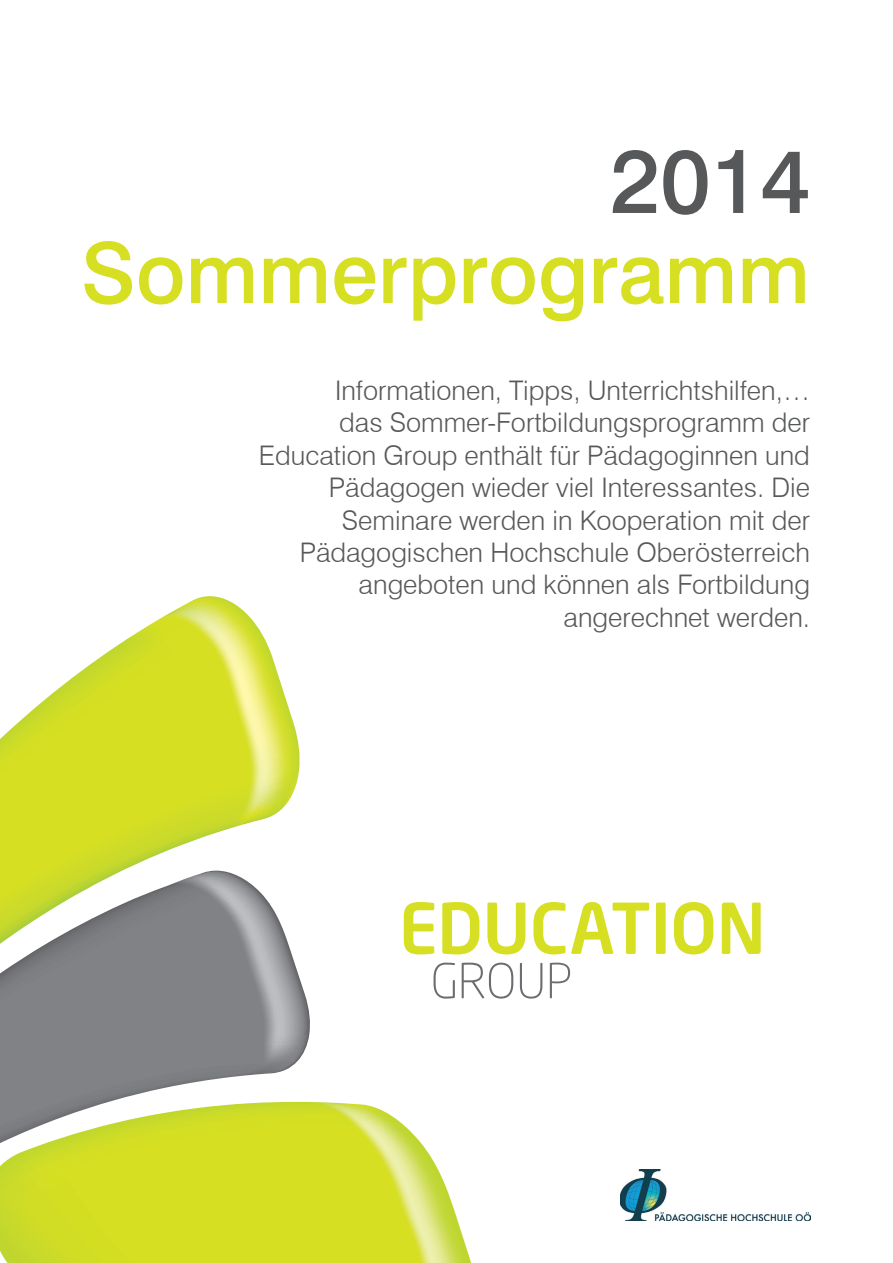
<style>
.page{position:relative;width:893px;height:1263px;background:#fff}
.page>*{position:absolute;margin:0;border:0;box-sizing:border-box;transform-origin:0 0}
.t1{font:500 90px "Swiss 721 BT";color:#57585a}
.t2{font:500 84px "Swiss 721 BT";color:#d6df21}
.t3{font:300 27px/32.4px "Swiss 721 BT";color:#57585a;text-align:right}
</style>
<div class="page">
<img style="left:620px;top:1170px;width:190px;height:51px">
<svg style="left:0;top:596px;width:300px;height:275px"></svg>
<svg style="left:0;top:871px;width:310px;height:231px"></svg>
<svg style="left:0;top:1102px;width:471px;height:161px;background:#d6df47"></svg>
<svg style="left:404px;top:902px;width:30px;height:52px"></svg>
<svg style="left:442px;top:902px;width:37px;height:52px"></svg>
<svg style="left:487px;top:902px;width:38px;height:52px"></svg>
<svg style="left:533px;top:902px;width:32px;height:52px"></svg>
<svg style="left:571px;top:902px;width:78px;height:52px"></svg>
<div style="left:656px;top:902px;width:10px;height:52px;background:#d6df21"></div>
<svg style="left:674px;top:902px;width:39px;height:52px"></svg>
<svg style="left:722px;top:902px;width:39px;height:52px"></svg>
<svg style="left:434px;top:963px;width:21px;height:35px"></svg>
<svg style="left:462px;top:963px;width:51px;height:35px"></svg>
<svg style="left:520px;top:963px;width:22px;height:35px"></svg>
<svg style="left:550px;top:963px;width:20px;height:35px"></svg>
<h1 class="t1" style="left:610px;top:126px;width:202px">2014</h1>
<h2 class="t2" style="left:81px;top:222px;width:731px">Sommerprogramm</h2>
<p class="t3" style="left:259px;top:374px;width:553px">Informationen, Tipps, Unterrichtshilfen,…<br>das Sommer-Fortbildungsprogramm der Education Group enthält für Pädagoginnen und Pädagogen wieder viel Interessantes. Die Seminare werden in Kooperation mit der Pädagogischen Hochschule Oberösterreich angeboten und können als Fortbildung angerechnet werden.</p>
</div>
